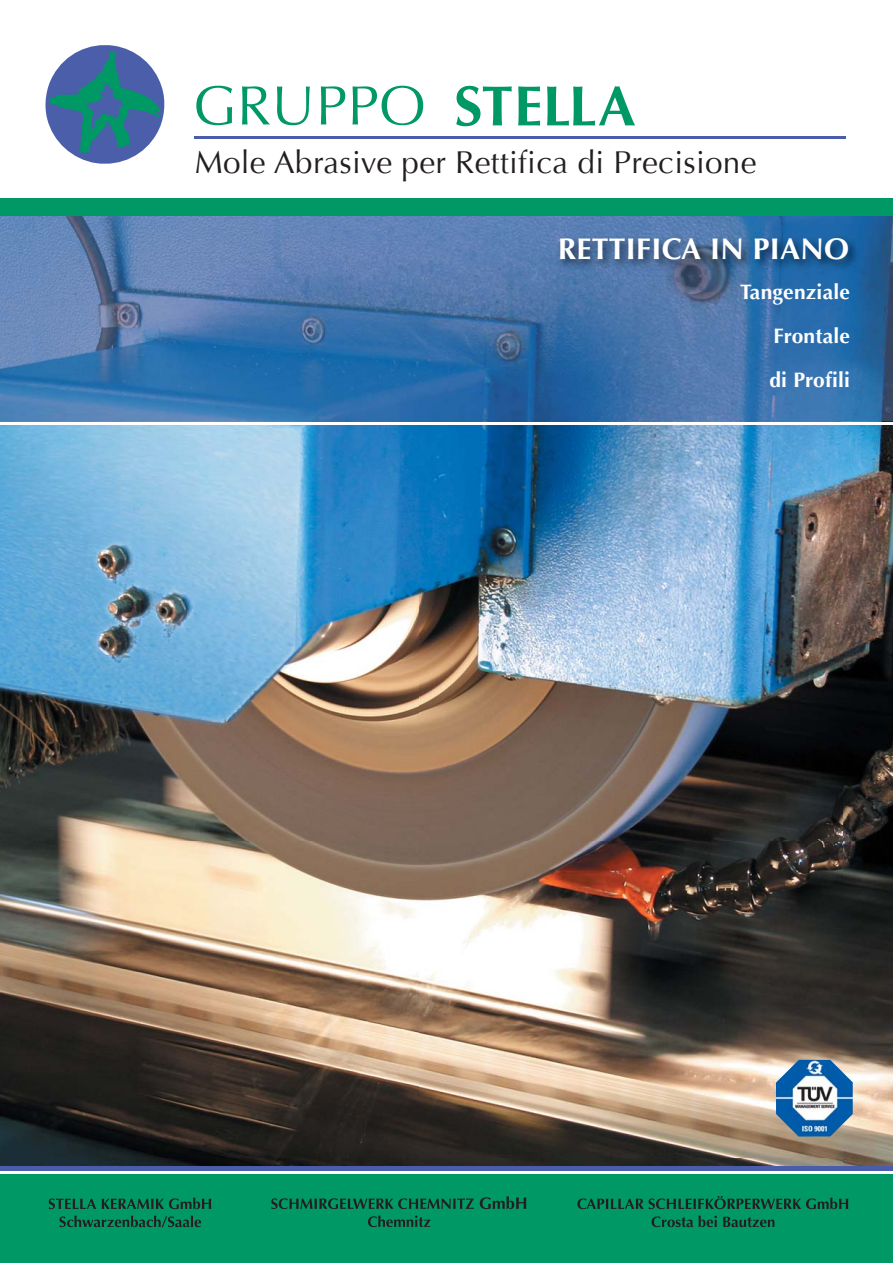
<style>
.page{position:relative;width:893px;height:1263px;background:#fff}
.page>*{position:absolute;margin:0;border:0;box-sizing:border-box;transform-origin:0 0}
.t1{font:55.5px "Optima";letter-spacing:.015em;color:#009864}
.t2{font:31.5px "Optima";letter-spacing:.01em;color:#231f20}
.t3{font:700 30px "Optima";letter-spacing:.01em;color:#fff}
.t4{font:700 21px/44px "Optima";letter-spacing:.01em;color:#fff;text-align:justify}
</style>
<div class="page">
<img style="left:0;top:216px;width:892px;height:950px">
<div style="left:0;top:1172px;width:892px;height:91px;background:#009864"></div>
<div style="left:0;top:199px;width:892px;height:17px;background:#009864"></div>
<div style="left:0;top:1166px;width:892px;height:5px;background:#4b5daa"></div>
<hr style="left:0;top:1171px;width:892px;height:3px;background:#fff">
<hr style="left:0;top:422px;width:892px;height:3px;background:#fff">
<svg style="left:49px;top:1198px;width:162px;height:11px"></svg>
<svg style="left:59px;top:1216px;width:142px;height:11px"></svg>
<svg style="left:271px;top:1196px;width:255px;height:13px"></svg>
<svg style="left:368px;top:1216px;width:62px;height:11px"></svg>
<svg style="left:577px;top:1196px;width:271px;height:13px"></svg>
<svg style="left:651px;top:1216px;width:123px;height:11px"></svg>
<img style="left:556px;top:234px;width:336px;height:58px">
<hr style="left:194px;top:136px;width:651px;height:3px;background:#4b5daa">
<svg style="left:456px;top:86px;width:179px;height:40px"></svg>
<img style="left:776px;top:1060px;width:76px;height:76px">
<svg style="left:45px;top:45px;width:120px;height:119px"></svg>
<h1 class="t1" style="left:193px;top:73px;width:234px">GRUPPO</h1>
<p class="t2" style="left:195px;top:144px;width:563px">Mole Abrasive per Rettifica di Precisione</p>
<p class="t3" style="left:558px;top:236px;width:293px">RETTIFICA IN PIANO</p>
<p class="t4" style="left:769px;top:272px;width:82px;text-indent:-29px">Tangenziale Frontale di Profili</p>
</div>
